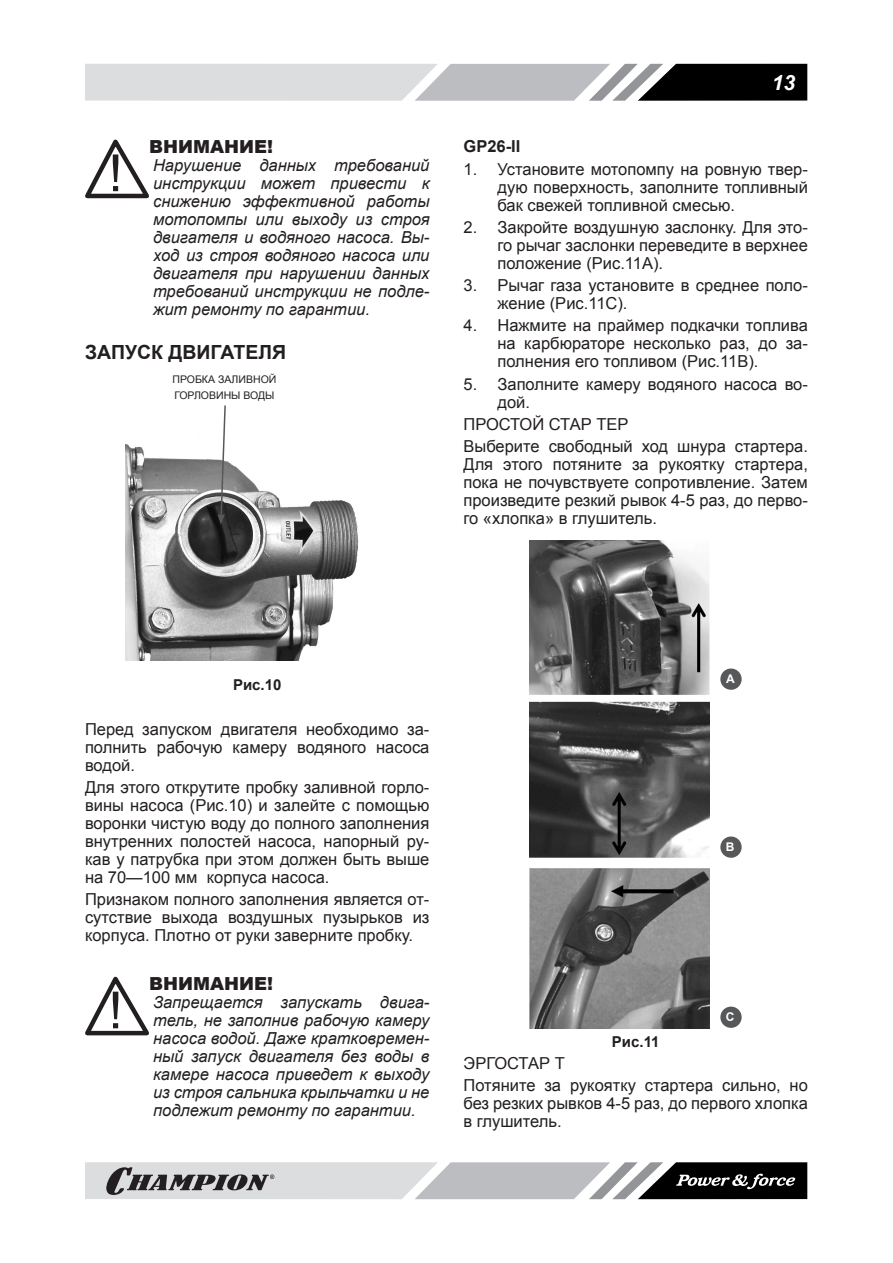
<style>
.page{position:relative;width:893px;height:1263px;background:#fff}
.page>*{position:absolute;margin:0;border:0;box-sizing:border-box;transform-origin:0 0}
.t1{font:italic 700 21px "Arial";color:#fff}
.Заголовок2{font:700 19.5px "Arial";color:#231f20}
.ВНИМАНИЕ{font:900 18px "Arial";color:#231f20}
.Текст_основной{font:16.5px/18px "Arial";color:#231f20;text-align:justify}
.Внимание_текст{font:italic 16.5px/18px "Arial";color:#231f20;text-align:justify}
.Текст_список{font:16.5px/18px "Arial";color:#231f20;text-align:justify}
.Заголовок3{font:700 16.5px "Arial";color:#231f20}
.РИСУНОК{font:700 15px "Arial";color:#231f20}
.t2{font:700 12px "Arial";color:#fff}
.t3{font:10.5px/15.6px "Arial";color:#231f20}
</style>
<div class="page">
<svg style="left:85px;top:64px;width:722px;height:37px;background:#a8a8aa"></svg>
<svg style="left:85px;top:1162px;width:722px;height:37px;background:#a1a2a3"></svg>
<svg style="left:85px;top:139px;width:64px;height:60px"></svg>
<img style="left:125px;top:444px;width:234px;height:216px">
<svg style="left:217px;top:405px;width:10px;height:119px"></svg>
<svg style="left:85px;top:976px;width:64px;height:60px"></svg>
<div style="left:720px;top:836px;width:22px;height:22px;background:#57585a;border-radius:50%"></div>
<div style="left:720px;top:668px;width:22px;height:22px;background:#57585a;border-radius:50%"></div>
<div style="left:720px;top:1006px;width:22px;height:22px;background:#57585a;border-radius:50%"></div>
<img style="left:530px;top:541px;width:180px;height:488px">
<p class="ВНИМАНИЕ" style="left:149px;top:134px;width:125px">ВНИМАНИЕ!</p>
<p class="Внимание_текст" style="left:153px;top:157px;width:278px">Нарушение данных требований инструкции может привести к снижению эффективной работы мотопомпы или выходу из строя двигателя и водяного насоса. Вы&shy;ход из строя водяного насоса или двигателя при нарушении данных требований инструкции не подле&shy;жит ремонту по гарантии.</p>
<p class="Заголовок2" style="left:85px;top:339px;width:203px">ЗАПУСК ДВИГАТЕЛЯ</p>
<p class="t3" style="left:172px;top:372px;width:105px">ПРОБКА ЗАЛИВНОЙ<br>ГОРЛОВИНЫ ВОДЫ</p>
<p class="t1" style="left:772px;top:68px;width:25px">13</p>
<p class="Заголовок3" style="left:463px;top:136px;width:58px">GP26-II</p>
<p class="Текст_список" style="left:497px;top:160px;width:312px;text-indent:-34px">1. Установите мотопомпу на ровную твер&shy;дую поверхность, заполните топливный бак свежей топливной смесью.</p>
<p class="Текст_список" style="left:497px;top:218px;width:312px;text-indent:-34px">2. Закройте воздушную заслонку. Для это&shy;го рычаг заслонки переведите в верхнее положение (Рис.11А).</p>
<p class="Текст_список" style="left:497px;top:276px;width:312px;text-indent:-34px">3. Рычаг газа установите в среднее поло&shy;жение (Рис.11С).</p>
<p class="Текст_список" style="left:497px;top:317px;width:312px;text-indent:-34px">4. Нажмите на праймер подкачки топлива на карбюраторе несколько раз, до за&shy;полнения его топливом (Рис.11В).</p>
<p class="Текст_список" style="left:497px;top:375px;width:312px;text-indent:-34px">5. Заполните камеру водяного насоса во&shy;дой.</p>
<p class="Текст_список" style="left:463px;top:415px;width:166px">ПРОСТОЙ СТАР ТЕР</p>
<p class="Текст_основной" style="left:463px;top:437px;width:346px">Выберите свободный ход шнура стартера.<br>Для этого потяните за рукоятку стартера, пока не почувствуете сопротивление. Затем произведите резкий рывок 4-5 раз, до перво&shy;го «хлопка» в глушитель.</p>
<p class="РИСУНОК" style="left:233px;top:675px;width:50px">Рис.10</p>
<p class="Текст_основной" style="left:85px;top:720px;width:346px">Перед запуском двигателя необходимо за&shy;полнить рабочую камеру водяного насоса водой.</p>
<p class="Текст_основной" style="left:85px;top:778px;width:346px">Для этого открутите пробку заливной горло&shy;вины насоса (Рис.10) и залейте с помощью воронки чистую воду до полного заполнения внутренних полостей насоса, напорный ру&shy;кав у патрубка при этом должен быть выше на 70—100 мм корпуса насоса.</p>
<p class="Текст_основной" style="left:85px;top:891px;width:346px">Признаком полного заполнения является от&shy;сутствие выхода воздушных пузырьков из корпуса. Плотно от руки заверните пробку.</p>
<p class="ВНИМАНИЕ" style="left:149px;top:971px;width:125px">ВНИМАНИЕ!</p>
<p class="Внимание_текст" style="left:153px;top:994px;width:278px">Запрещается запускать двига&shy;тель, не заполнив рабочую камеру насоса водой. Даже кратковремен&shy;ный запуск двигателя без воды в камере насоса приведет к выходу из строя сальника крыльчатки и не подлежит ремонту по гарантии.</p>
<p class="t2" style="left:726px;top:671px;width:10px">A</p>
<p class="t2" style="left:726px;top:839px;width:10px">B</p>
<p class="РИСУНОК" style="left:612px;top:1031px;width:49px">Рис.11</p>
<p class="t2" style="left:726px;top:1009px;width:10px">C</p>
<p class="Текст_основной" style="left:463px;top:1054px;width:103px">ЭРГОСТАР Т</p>
<p class="Текст_основной" style="left:463px;top:1077px;width:346px">Потяните за рукоятку стартера сильно, но без резких рывков 4-5 раз, до первого хлопка в глушитель.</p>
</div>
